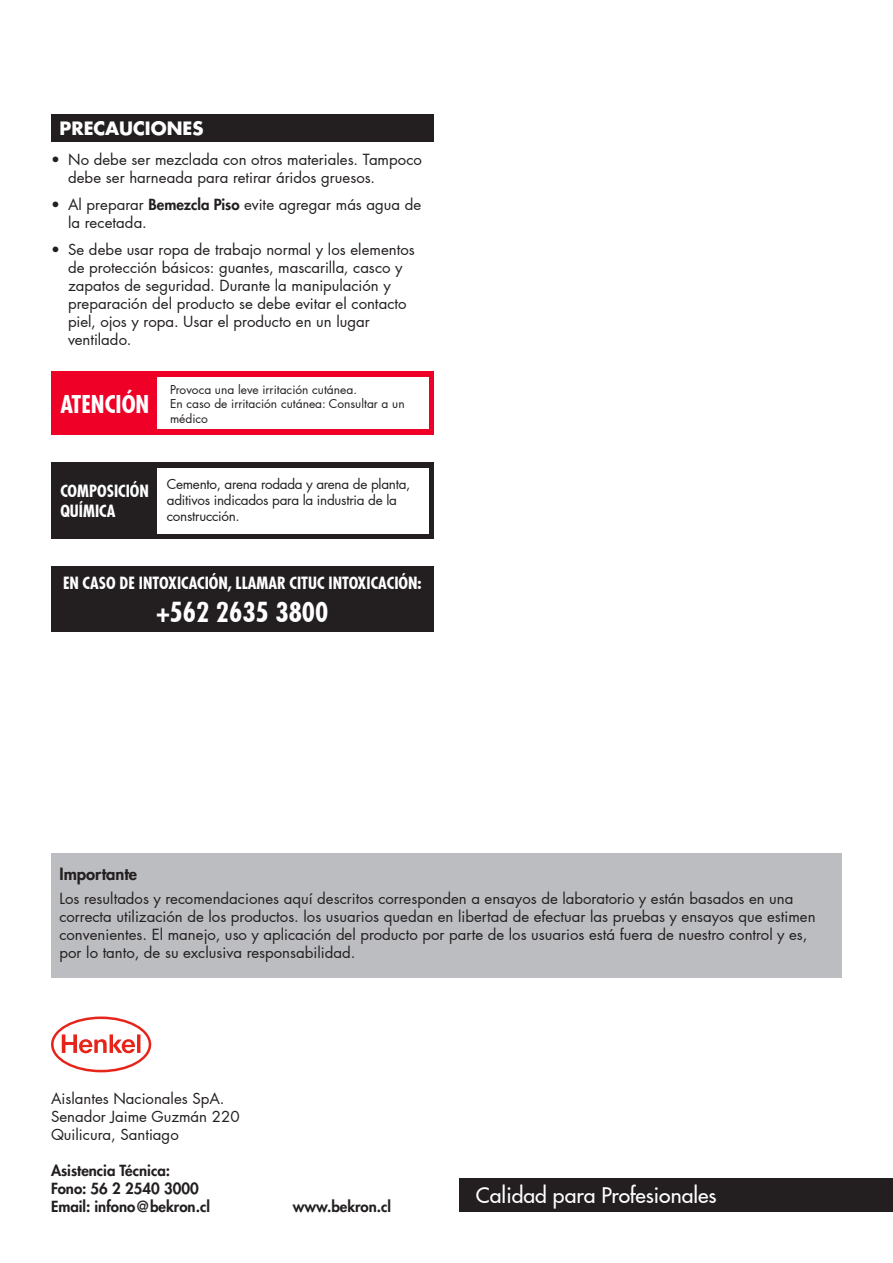
<style>
.page{position:relative;width:893px;height:1263px;background:#fff}
.page>*{position:absolute;margin:0;border:0;box-sizing:border-box;transform-origin:0 0}
.t1{font:700 condensed 27px "Futura LT Pro";color:#fff}
.t2{font:700 condensed 24px "Futura LT Pro";color:#fff}
.t3{font:500 21.15px "Futura LT Pro";color:#fff}
.t4{font:700 18px "Futura LT Pro";color:#fff}
.t5{font:700 condensed 16.5px "Futura LT Pro";color:#fff}
.t6{font:800 16.5px "Futura LT Pro";color:#231f20}
.t7{font:15px/18px "Futura LT Pro";color:#231f20}
.t8{font:800 15px "Futura LT Pro";color:#231f20}
.t9{font:13.5px/16.2px "Futura LT Pro";letter-spacing:-.02em;color:#231f20}
.t10{font:12px/14.4px "Futura LT Pro";color:#231f20}
.s1{font-weight:800}
</style>
<div class="page">
<div style="left:51px;top:854px;width:791px;height:124px;background:#bcbdc0"></div>
<svg style="left:51px;top:1016px;width:100px;height:56px"></svg>
<div style="left:459px;top:1178px;width:434px;height:34px;background:#231f20"></div>
<div style="left:51px;top:115px;width:383px;height:27px;background:#231f20"></div>
<div style="left:51px;top:462px;width:383px;height:77px;background:#231f20"></div>
<div style="left:158px;top:468px;width:271px;height:65px;background:#fff"></div>
<div style="left:51px;top:566px;width:383px;height:65px;background:#231f20"></div>
<div style="left:51px;top:372px;width:383px;height:63px;background:#ef0027"></div>
<div style="left:158px;top:377px;width:271px;height:52px;background:#fff"></div>
<p class="t4" style="left:60px;top:114px;width:146px">PRECAUCIONES</p>
<p class="t7" style="left:68px;top:150px;width:355px;text-indent:-17px">• No debe ser mezclada con otros materiales. Tampoco debe ser harneada para retirar áridos gruesos.</p>
<p class="t7" style="left:68px;top:195px;width:355px;text-indent:-17px">• Al preparar <span class="s1">Bemezcla Piso</span> evite agregar más agua de la recetada.</p>
<p class="t7" style="left:68px;top:240px;width:348px;text-indent:-17px">• Se debe usar ropa de trabajo normal y los elementos de protección básicos: guantes, mascarilla, casco y zapatos de seguridad. Durante la manipulación y preparación del producto se debe evitar el contacto piel, ojos y ropa. Usar el producto en un lugar ventilado.</p>
<p class="t2" style="left:60px;top:388px;width:91px">ATENCIÓN</p>
<p class="t10" style="left:170px;top:382px;width:188px">Provoca una leve irritación cutánea.</p>
<p class="t10" style="left:170px;top:396px;width:236px">En caso de irritación cutánea: Consultar a un médico</p>
<p class="t5" style="left:60px;top:480px;width:90px">COMPOSICIÓN</p>
<p class="t5" style="left:60px;top:500px;width:57px">QUÍMICA</p>
<p class="t9" style="left:167px;top:476px;width:245px">Cemento, arena rodada y arena de planta, aditivos indicados para la industria de la construcción.</p>
<p class="t5" style="left:63px;top:572px;width:360px">EN CASO DE INTOXICACIÓN, LLAMAR CITUC INTOXICACIÓN:</p>
<p class="t1" style="left:156px;top:594px;width:173px">+562 2635 3800</p>
<p class="t6" style="left:60px;top:861px;width:79px">Importante</p>
<p class="t7" style="left:60px;top:889px;width:758px">Los resultados y recomendaciones aquí descritos corresponden a ensayos de laboratorio y están basados en una correcta utilización de los productos. los usuarios quedan en libertad de efectuar las pruebas y ensayos que estimen convenientes. El manejo, uso y aplicación del producto por parte de los usuarios está fuera de nuestro control y es, por lo tanto, de su exclusiva responsabilidad.</p>
<p class="t7" style="left:51px;top:1089px;width:175px">Aislantes Nacionales SpA.</p>
<p class="t7" style="left:51px;top:1107px;width:190px">Senador Jaime Guzmán 220</p>
<p class="t7" style="left:51px;top:1125px;width:129px">Quilicura, Santiago</p>
<p class="t8" style="left:51px;top:1159px;width:121px">Asistencia Técnica:</p>
<p class="t8" style="left:51px;top:1177px;width:149px">Fono: 56 2 2540 3000</p>
<p class="t8" style="left:51px;top:1195px;width:160px">Email: infono@bekron.cl</p>
<p class="t8" style="left:293px;top:1195px;width:100px">www.bekron.cl</p>
<h3 class="t3" style="left:476px;top:1179px;width:242px">Calidad para Profesionales</h3>
</div>
